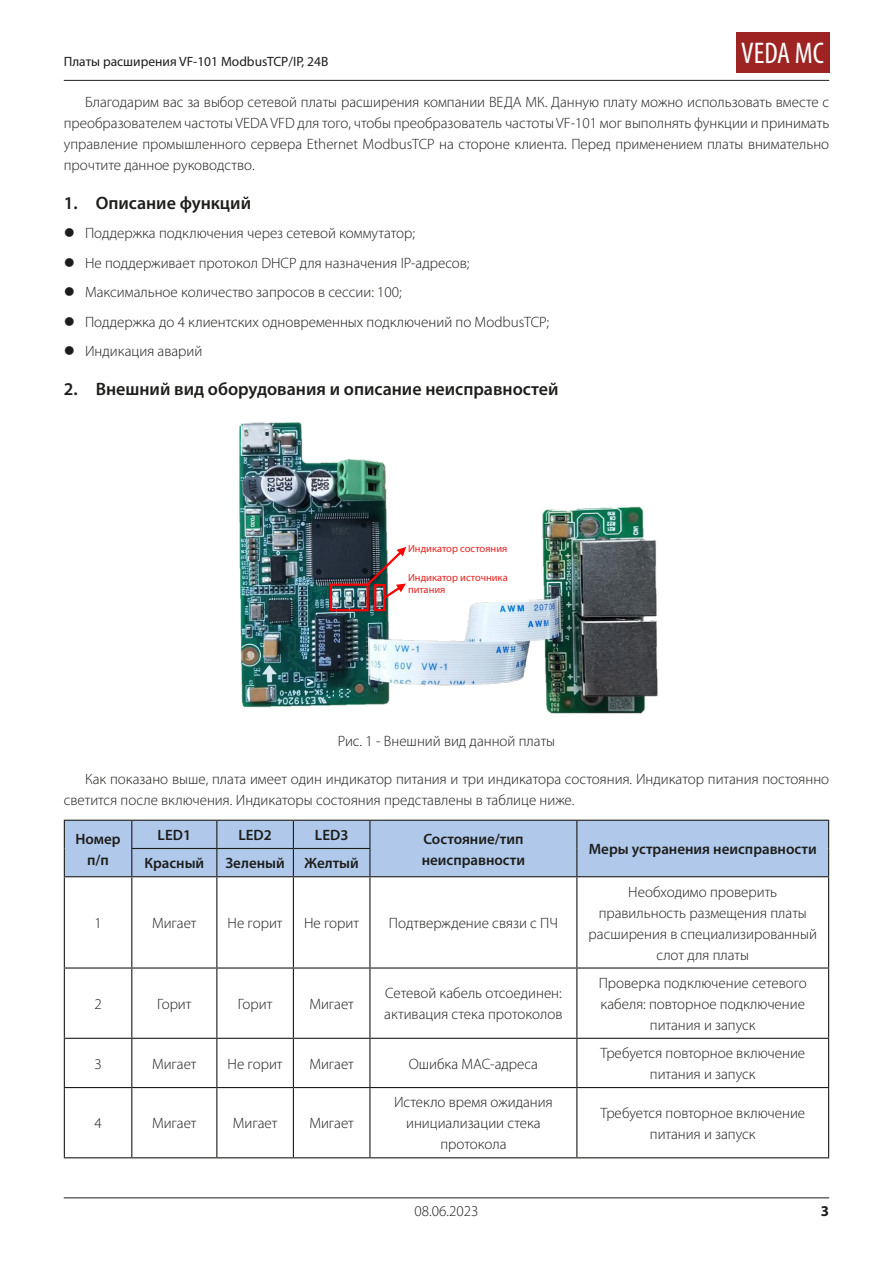
<style>
.page{position:relative;width:893px;height:1263px;background:#fff}
.page>*{position:absolute;margin:0;border:0;box-sizing:border-box;transform-origin:0 0}
.t1{font:condensed 30px "Myriad Pro";color:#fff}
.Заголовок_1{font:600 18px "Myriad Pro";color:#1d1d1b}
.Основной_текст{font:300 15px/21px "Myriad Pro";color:#1d1d1b;text-align:justify}
.Текст_таблицы{font:300 15px/21px "Myriad Pro";color:#1d1d1b;text-align:center}
.t2{font:15px/23.4px "Calibri";color:#1d1d1b;text-align:right}
.Текст_таблицы-2{font:600 15px/21px "Myriad Pro";color:#1d1d1b;text-align:center}
.Рисунок{font:300 15px "Myriad Pro";color:#1d1d1b}
.t3{font:700 15px "Myriad Pro";color:#1d1d1b}
.t4{font:13.5px "Myriad Pro";color:#1d1d1b}
.Основной_текст-2{font:10.5px/12.6px "Myriad Pro";color:#e52423}
.t5{font:10.5px "Calibri";color:#f00}
</style>
<div class="page">
<div style="left:736px;top:32px;width:93px;height:40px;background:#9d2423"></div>
<hr style="left:64px;top:80px;width:765px;height:1px;background:#1d1d1b">
<hr style="left:64px;top:1197px;width:765px;height:1px;background:#1d1d1b">
<img style="left:240px;top:422px;width:418px;height:291px">
<div style="left:330px;top:583px;width:39px;height:28px;border:2px solid #f00"></div>
<div style="left:374px;top:584px;width:11px;height:27px;border:2px solid #f00"></div>
<svg style="left:367px;top:547px;width:39px;height:51px"></svg>
<div style="left:408px;top:565px;width:121px;height:36px;background:#fff"></div>
<div style="left:408px;top:537px;width:121px;height:22px;background:#fff"></div>
<div style="left:64px;top:820px;width:765px;height:56px;background:#b0c9ea"></div>
<hr style="left:64px;top:876px;width:68px;height:1px;background:#1d1d1b">
<hr style="left:64px;top:877px;width:1px;height:90px;background:#1d1d1b">
<hr style="left:132px;top:876px;width:85px;height:1px;background:#1d1d1b">
<hr style="left:131px;top:877px;width:1px;height:90px;background:#1d1d1b">
<hr style="left:217px;top:876px;width:76px;height:1px;background:#1d1d1b">
<hr style="left:216px;top:877px;width:1px;height:90px;background:#1d1d1b">
<hr style="left:293px;top:876px;width:77px;height:1px;background:#1d1d1b">
<hr style="left:293px;top:877px;width:1px;height:90px;background:#1d1d1b">
<hr style="left:370px;top:876px;width:207px;height:1px;background:#1d1d1b">
<hr style="left:369px;top:877px;width:1px;height:90px;background:#1d1d1b">
<hr style="left:577px;top:876px;width:252px;height:1px;background:#1d1d1b">
<hr style="left:576px;top:877px;width:1px;height:90px;background:#1d1d1b">
<hr style="left:828px;top:877px;width:1px;height:90px;background:#1d1d1b">
<hr style="left:64px;top:967px;width:68px;height:1px;background:#1d1d1b">
<hr style="left:64px;top:968px;width:1px;height:70px;background:#1d1d1b">
<hr style="left:132px;top:967px;width:85px;height:1px;background:#1d1d1b">
<hr style="left:131px;top:968px;width:1px;height:70px;background:#1d1d1b">
<hr style="left:217px;top:967px;width:76px;height:1px;background:#1d1d1b">
<hr style="left:216px;top:968px;width:1px;height:70px;background:#1d1d1b">
<hr style="left:293px;top:967px;width:77px;height:1px;background:#1d1d1b">
<hr style="left:293px;top:968px;width:1px;height:70px;background:#1d1d1b">
<hr style="left:370px;top:967px;width:207px;height:1px;background:#1d1d1b">
<hr style="left:369px;top:968px;width:1px;height:70px;background:#1d1d1b">
<hr style="left:577px;top:967px;width:252px;height:1px;background:#1d1d1b">
<hr style="left:576px;top:968px;width:1px;height:70px;background:#1d1d1b">
<hr style="left:828px;top:968px;width:1px;height:70px;background:#1d1d1b">
<hr style="left:64px;top:1038px;width:68px;height:1px;background:#1d1d1b">
<hr style="left:64px;top:1039px;width:1px;height:48px;background:#1d1d1b">
<hr style="left:132px;top:1038px;width:85px;height:1px;background:#1d1d1b">
<hr style="left:131px;top:1039px;width:1px;height:48px;background:#1d1d1b">
<hr style="left:217px;top:1038px;width:76px;height:1px;background:#1d1d1b">
<hr style="left:216px;top:1039px;width:1px;height:48px;background:#1d1d1b">
<hr style="left:293px;top:1038px;width:77px;height:1px;background:#1d1d1b">
<hr style="left:293px;top:1039px;width:1px;height:48px;background:#1d1d1b">
<hr style="left:370px;top:1038px;width:207px;height:1px;background:#1d1d1b">
<hr style="left:369px;top:1039px;width:1px;height:48px;background:#1d1d1b">
<hr style="left:577px;top:1038px;width:252px;height:1px;background:#1d1d1b">
<hr style="left:576px;top:1039px;width:1px;height:48px;background:#1d1d1b">
<hr style="left:828px;top:1039px;width:1px;height:48px;background:#1d1d1b">
<hr style="left:64px;top:1087px;width:68px;height:1px;background:#1d1d1b">
<hr style="left:64px;top:1088px;width:1px;height:69px;background:#1d1d1b">
<hr style="left:132px;top:1087px;width:85px;height:1px;background:#1d1d1b">
<hr style="left:131px;top:1088px;width:1px;height:69px;background:#1d1d1b">
<hr style="left:217px;top:1087px;width:76px;height:1px;background:#1d1d1b">
<hr style="left:216px;top:1088px;width:1px;height:69px;background:#1d1d1b">
<hr style="left:293px;top:1087px;width:77px;height:1px;background:#1d1d1b">
<hr style="left:293px;top:1088px;width:1px;height:69px;background:#1d1d1b">
<hr style="left:370px;top:1087px;width:207px;height:1px;background:#1d1d1b">
<hr style="left:369px;top:1088px;width:1px;height:69px;background:#1d1d1b">
<hr style="left:577px;top:1087px;width:252px;height:1px;background:#1d1d1b">
<hr style="left:576px;top:1088px;width:1px;height:69px;background:#1d1d1b">
<hr style="left:828px;top:1088px;width:1px;height:69px;background:#1d1d1b">
<hr style="left:64px;top:1157px;width:68px;height:1px;background:#1d1d1b">
<hr style="left:132px;top:1157px;width:85px;height:1px;background:#1d1d1b">
<hr style="left:217px;top:1157px;width:76px;height:1px;background:#1d1d1b">
<hr style="left:293px;top:1157px;width:77px;height:1px;background:#1d1d1b">
<hr style="left:370px;top:1157px;width:207px;height:1px;background:#1d1d1b">
<hr style="left:577px;top:1157px;width:252px;height:1px;background:#1d1d1b">
<p class="t4" style="left:64px;top:53px;width:266px">Платы расширения VF-101 ModbusTCP/IP, 24В</p>
<h1 class="t1" style="left:741px;top:35px;width:84px">VEDA MC</h1>
<p class="Основной_текст" style="left:64px;top:92px;width:767px;text-indent:21px">Благодарим вас за выбор сетевой платы расширения компании ВЕДА МК. Данную плату можно использовать вместе с преобразователем частотыVEDA VFD для того, чтобы преобразователь частотыVF-101 мог выполнять функции и принимать управление промышленного сервера Ethernet ModbusTCP на стороне клиента. Перед применением платы внимательно прочтите данное руководство.</p>
<p class="Заголовок_1" style="left:64px;top:193px;width:189px">1. Описание функций</p>
<p class="Основной_текст" style="left:64px;top:223px;width:353px">● Поддержка подключения через сетевой коммутатор;</p>
<p class="Основной_текст" style="left:64px;top:252px;width:407px">● Не поддерживает протокол DHCP для назначения IP-адресов;</p>
<p class="Основной_текст" style="left:64px;top:282px;width:340px">● Максимальное количество запросов в сессии: 100;</p>
<p class="Основной_текст" style="left:64px;top:311px;width:487px">● Поддержка до 4 клиентских дновременных п дключен й по ModbusTCP;</p>
<p class="Основной_текст" style="left:64px;top:341px;width:140px">● Индикация аварий</p>
<p class="Заголовок_1" style="left:64px;top:379px;width:496px">2. Внешний вид оборудования и описание неисправностей</p>
<p class="t2" style="left:122px;top:112px;width:624px">Благодарим вас за выбор сетевой платы расширения компании ВЕДА МК. Данную плату можно использовать вместе с преобразователем частоты VEDA VFD для того, чтобы</p>
<p class="t2" style="left:154px;top:310px;width:327px">Максимальное количество запросов в сессии: 100;</p>
<p class="t5" style="left:410px;top:541px;width:98px">Индикатор состояния</p>
<p class="Основной_текст-2" style="left:408px;top:571px;width:101px">Индикатор источника питания</p>
<p class="Основной_текст-2" style="left:408px;top:542px;width:101px">Индикатор состояния</p>
<p class="Рисунок" style="left:338px;top:733px;width:219px">Рис. 1 - Внешний вид данной платы</p>
<p class="Основной_текст" style="left:64px;top:769px;width:767px;text-indent:21px">Как показано выше, плата имеет один индикатор питания и три индикатора состояния. Индикатор питания постоянно светится после включения. Индикаторы состояния представлены в таблице ниже.</p>
<p class="Текст_таблицы-2" style="left:75px;top:828px;width:47px">Номер п/п</p>
<p class="Текст_таблицы-2" style="left:158px;top:825px;width:35px">LED1</p>
<p class="Текст_таблицы-2" style="left:238px;top:825px;width:35px">LED2</p>
<p class="Текст_таблицы-2" style="left:315px;top:825px;width:35px">LED3</p>
<p class="Текст_таблицы-2" style="left:422px;top:828px;width:105px;text-align:left">Состояние/тип неисправности</p>
<p class="Текст_таблицы-2" style="left:589px;top:839px;width:229px">Меры устранения неисправности</p>
<p class="Текст_таблицы-2" style="left:144px;top:853px;width:61px">Красный</p>
<p class="Текст_таблицы-2" style="left:225px;top:853px;width:61px">Зеленый</p>
<p class="Текст_таблицы-2" style="left:305px;top:853px;width:56px">Желтый</p>
<p class="Текст_таблицы" style="left:94px;top:913px;width:9px">1</p>
<p class="Текст_таблицы" style="left:152px;top:913px;width:46px">Мигает</p>
<p class="Текст_таблицы" style="left:228px;top:913px;width:57px">Не горит</p>
<p class="Текст_таблицы" style="left:304px;top:913px;width:57px">Не горит</p>
<p class="Текст_таблицы" style="left:389px;top:913px;width:171px">Подтверждение связи с ПЧ</p>
<p class="Текст_таблицы" style="left:589px;top:881px;width:230px">Необходимо проверить правильность размещения платы расширения в специализированный слот для платы</p>
<p class="Текст_таблицы" style="left:94px;top:993px;width:9px">2</p>
<p class="Текст_таблицы" style="left:157px;top:993px;width:36px">Горит</p>
<p class="Текст_таблицы" style="left:238px;top:993px;width:36px">Горит</p>
<p class="Текст_таблицы" style="left:309px;top:993px;width:46px">Мигает</p>
<p class="Текст_таблицы" style="left:384px;top:983px;width:180px;text-align:left">Сетевой кабель отсоединен: активация стека протоколов</p>
<p class="Текст_таблицы" style="left:599px;top:972px;width:210px">Проверка подключение сетевого кабеля: повторное подключение питания и запуск</p>
<p class="Текст_таблицы" style="left:94px;top:1053px;width:9px">3</p>
<p class="Текст_таблицы" style="left:152px;top:1053px;width:46px">Мигает</p>
<p class="Текст_таблицы" style="left:228px;top:1053px;width:57px">Не горит</p>
<p class="Текст_таблицы" style="left:309px;top:1053px;width:46px">Мигает</p>
<p class="Текст_таблицы" style="left:409px;top:1053px;width:131px">Ошибка MAC-адреса</p>
<p class="Текст_таблицы" style="left:600px;top:1043px;width:206px">Требуется повторное включение питания и запуск</p>
<p class="Текст_таблицы" style="left:94px;top:1113px;width:9px">4</p>
<p class="Текст_таблицы" style="left:152px;top:1113px;width:46px">Мигает</p>
<p class="Текст_таблицы" style="left:233px;top:1113px;width:46px">Мигает</p>
<p class="Текст_таблицы" style="left:309px;top:1113px;width:46px">Мигает</p>
<p class="Текст_таблицы" style="left:394px;top:1092px;width:160px">Истекло время ожидания инициализации стека протокола</p>
<p class="Текст_таблицы" style="left:600px;top:1102px;width:206px">Требуется повторное включение питания и запуск</p>
<p class="Основной_текст" style="left:415px;top:1200px;width:65px">08.06.2023</p>
<p class="t3" style="left:821px;top:1201px;width:10px">3</p>
</div>
